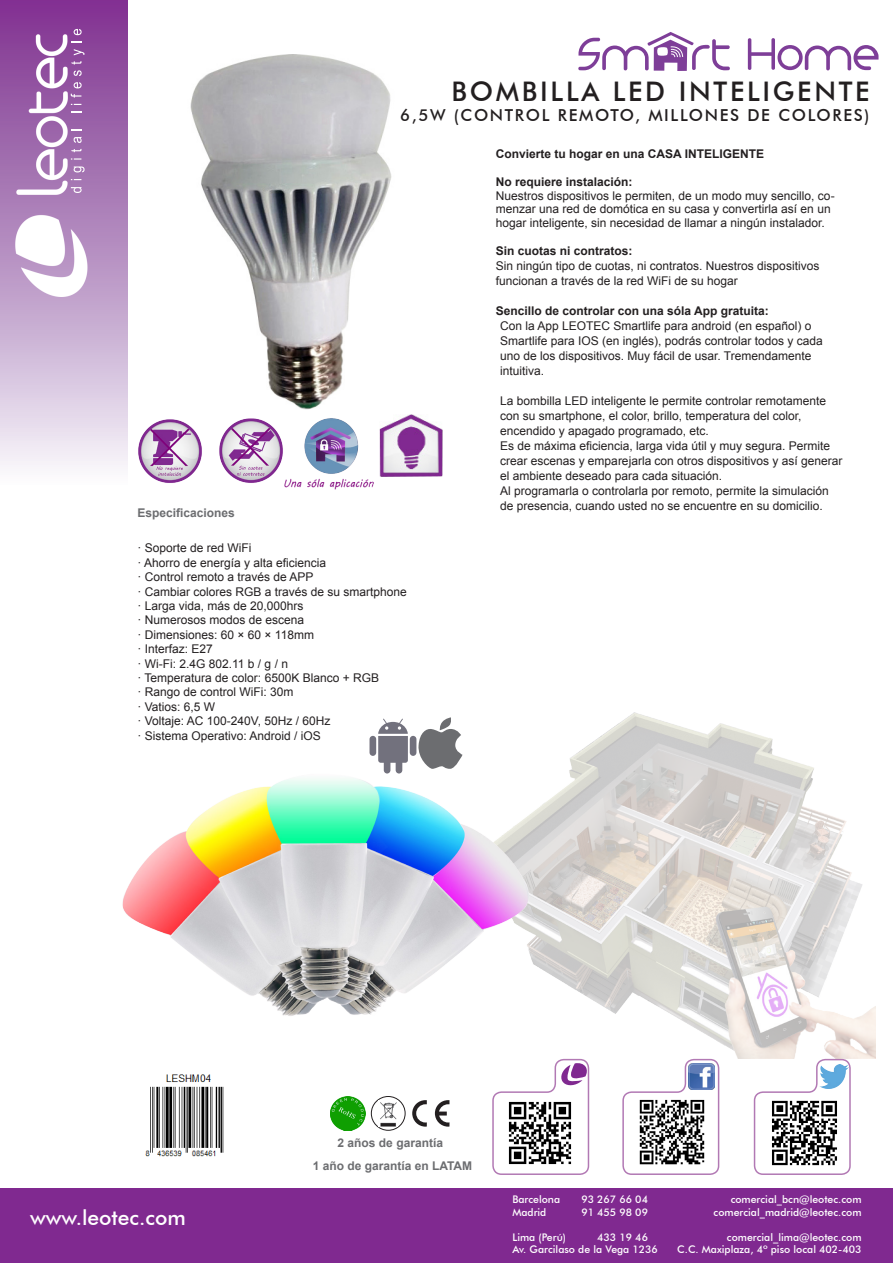
<style>
.page{position:relative;width:893px;height:1263px;background:#fff}
.page>*{position:absolute;margin:0;border:0;box-sizing:border-box;transform-origin:0 0}
.t1{font:500 27px "Futura BT";letter-spacing:.1em;color:#231f20}
.t2{font:500 21px "Futura BT";color:#fff}
.t3{font:500 16.5px "Futura BT";letter-spacing:.1em;color:#231f20}
.t4{font:12px/15px "Arial";color:#231f20}
.t5{font:700 12px "Arial";color:#231f20}
.t6{font:700 12px "Arial";color:#6c6d70}
.t7{font:500 10.5px "Futura BT";color:#fff}
</style>
<div class="page">
<img style="left:190px;top:54px;width:202px;height:355px">
<svg style="left:412px;top:1100px;width:37px;height:26px"></svg>
<svg style="left:371px;top:1096px;width:34px;height:34px"></svg>
<div style="left:371px;top:1096px;width:34px;height:34px;border:1px solid #231f20;border-radius:50%"></div>
<img style="left:379px;top:1100px;width:19px;height:27px">
<img style="left:331px;top:1096px;width:34px;height:35px">
<div style="left:0;top:1188px;width:893px;height:75px;background:#802990"></div>
<div style="left:0;top:0;width:128px;height:486px;background:linear-gradient(to bottom,#7b2d8d,#f4f4f8)"></div>
<svg style="left:622px;top:1059px;width:98px;height:116px"></svg>
<svg style="left:753px;top:1059px;width:98px;height:116px"></svg>
<img style="left:689px;top:1063px;width:26px;height:26px">
<img style="left:819px;top:1065px;width:29px;height:24px">
<svg style="left:369px;top:717px;width:93px;height:50px"></svg>
<img style="left:9px;top:21px;width:86px;height:288px">
<svg style="left:492px;top:1059px;width:98px;height:116px"></svg>
<svg style="left:748px;top:38px;width:130px;height:32px"></svg>
<svg style="left:578px;top:32px;width:152px;height:39px"></svg>
<img style="left:544px;top:712px;width:332px;height:347px">
<img style="left:304px;top:418px;width:55px;height:56px">
<img style="left:219px;top:418px;width:64px;height:65px">
<img style="left:138px;top:419px;width:64px;height:64px">
<img style="left:275px;top:478px;width:99px;height:12px">
<img style="left:145px;top:1074px;width:79px;height:83px">
<img style="left:380px;top:415px;width:62px;height:61px">
<img style="left:122px;top:767px;width:422px;height:249px">
<p class="t1" style="left:452px;top:75px;width:419px">BOMBILLA LED INTELIGENTE</p>
<p class="t3" style="left:400px;top:105px;width:471px">6,5W (CONTROL REMOTO, MILLONES DE COLORES)</p>
<p class="t6" style="left:137px;top:504px;width:99px">Especificaciones</p>
<p class="t4" style="left:137px;top:540px;width:116px">· Soporte de red WiFi</p>
<p class="t4" style="left:137px;top:555px;width:190px">· Ahorro de energía y alta eficiencia</p>
<p class="t4" style="left:137px;top:569px;width:178px">· Control remoto a través de APP</p>
<p class="t4" style="left:137px;top:584px;width:271px">· Cambiar colores RGB a través de su smartphone</p>
<p class="t4" style="left:137px;top:598px;width:168px">· Larga vida, más de 20,000hrs</p>
<p class="t4" style="left:137px;top:612px;width:168px">· Numerosos modos de escena</p>
<p class="t4" style="left:137px;top:627px;width:178px">· Dimensiones: 60 × 60 × 118mm</p>
<p class="t4" style="left:137px;top:641px;width:77px">· Interfaz: E27</p>
<p class="t4" style="left:137px;top:656px;width:152px">· Wi-Fi: 2.4G 802.11 b / g / n</p>
<p class="t4" style="left:137px;top:670px;width:243px">· Temperatura de color: 6500K Blanco + RGB</p>
<p class="t4" style="left:137px;top:684px;width:158px">· Rango de control WiFi: 30m</p>
<p class="t4" style="left:137px;top:699px;width:79px">· Vatios: 6,5 W</p>
<p class="t4" style="left:137px;top:713px;width:195px">· Voltaje: AC 100-240V, 50Hz / 60Hz</p>
<p class="t4" style="left:137px;top:728px;width:185px">· Sistema Operativo: Android / iOS</p>
<p class="t5" style="left:496px;top:145px;width:270px">Convierte tu hogar en una CASA INTELIGENTE</p>
<p class="t5" style="left:496px;top:174px;width:138px">No requiere instalación:</p>
<p class="t4" style="left:496px;top:189px;width:340px;line-height:13.5px">Nuestros dispositivos le permiten, de un modo muy sencillo, co&shy;menzar una red de domótica en su casa y convertirla así en un hogar inteligente, sin necesidad de llamar a ningún instalador.</p>
<p class="t5" style="left:496px;top:243px;width:138px">Sin cuotas ni contratos:</p>
<p class="t4" style="left:496px;top:259px;width:325px">Sin ningún tipo de cuotas, ni contratos. Nuestros dispositivos funcionan a través de la red WiFi de su hogar</p>
<p class="t5" style="left:496px;top:303px;width:274px">Sencillo de controlar con una sóla App gratuita:</p>
<p class="t4" style="left:500px;top:319px;width:324px">Con la App LEOTEC Smartlife para android (en español) o Smartlife para IOS (en inglés), podrás controlar todos y cada uno de los dispositivos. Muy fácil de usar. Tremendamente intuitiva.</p>
<p class="t4" style="left:500px;top:394px;width:328px">La bombilla LED inteligente le permite controlar remotamente con su smartphone, el color, brillo, temperatura del color, encendido y apagado programado, etc.</p>
<p class="t4" style="left:500px;top:439px;width:344px">Es de máxima eficiencia, larga vida útil y muy segura. Permite crear escenas y emparejarla con otros dispositivos y así generar el ambiente deseado para cada situación.</p>
<p class="t4" style="left:500px;top:484px;width:330px">Al programarla o controlarla por remoto, permite la simulación de presencia, cuando usted no se encuentre en su domicilio.</p>
<p class="t2" style="left:30px;top:1205px;width:157px">www.leotec.com</p>
<p class="t6" style="left:338px;top:1134px;width:107px">2 años de garantía</p>
<p class="t6" style="left:313px;top:1157px;width:161px">1 año de garantía en LATAM</p>
<p class="t7" style="left:512px;top:1193px;width:49px">Barcelona</p>
<p class="t7" style="left:581px;top:1193px;width:68px">93 267 66 04</p>
<p class="t7" style="left:731px;top:1193px;width:132px">comercial_bcn@leotec.com</p>
<p class="t7" style="left:512px;top:1205px;width:36px">Madrid</p>
<p class="t7" style="left:581px;top:1205px;width:68px">91 455 98 09</p>
<p class="t7" style="left:714px;top:1205px;width:149px">comercial_madrid@leotec.com</p>
<p class="t7" style="left:512px;top:1230px;width:55px">Lima (Perú)</p>
<p class="t7" style="left:597px;top:1230px;width:52px">433 19 46</p>
<p class="t7" style="left:727px;top:1230px;width:136px">comercial_lima@leotec.com</p>
<p class="t7" style="left:512px;top:1243px;width:147px">Av. Garcilaso de la Vega 1236</p>
<p class="t7" style="left:677px;top:1243px;width:186px">C.C. Maxiplaza, 4º piso local 402-403</p>
</div>
